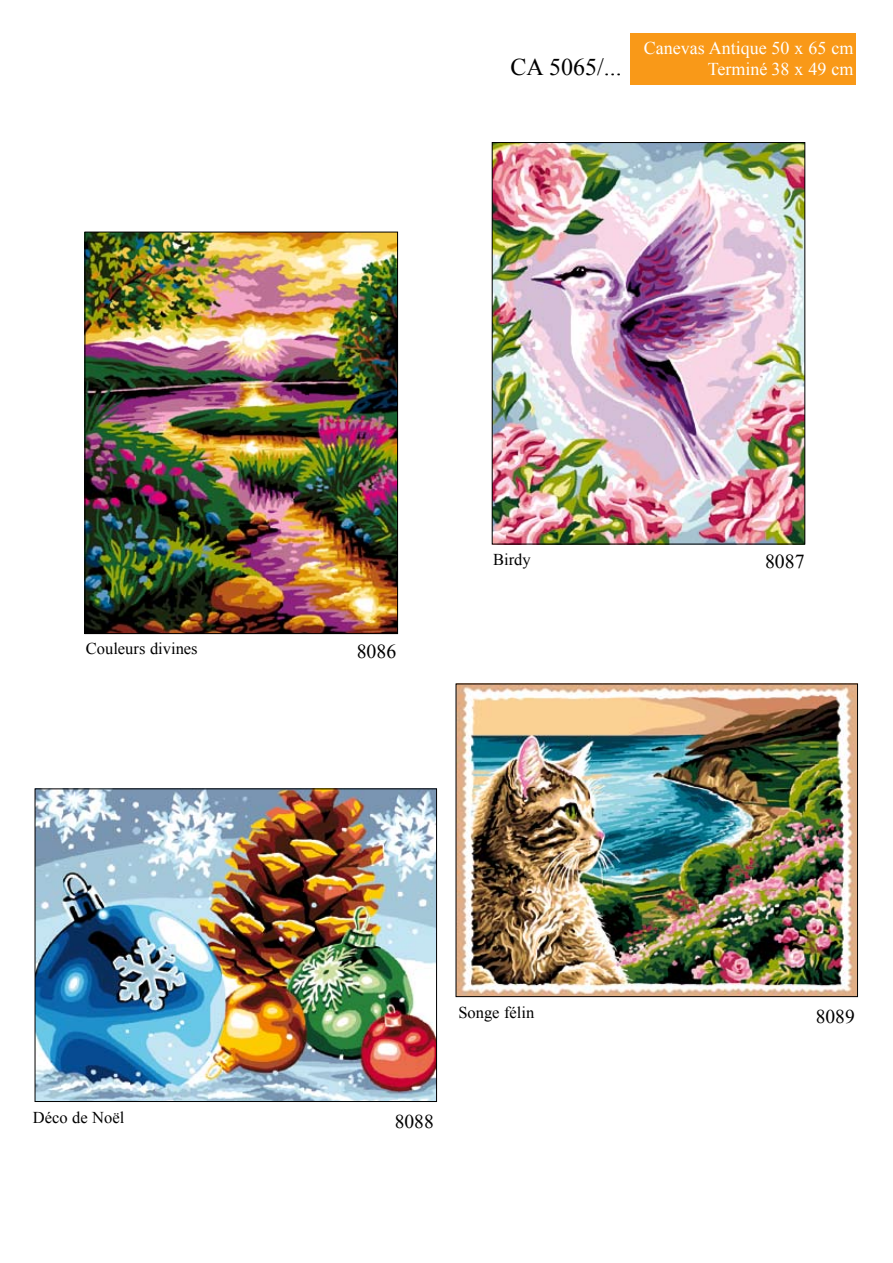
<style>
.page{position:relative;width:893px;height:1263px;background:#fff}
.page>*{position:absolute;margin:0;border:0;box-sizing:border-box;transform-origin:0 0}
.t1{font:24px "Times New Roman";color:#000}
.t2{font:19.8px "Times New Roman";color:#000}
.t3{font:19.5px "Times New Roman";color:#000}
.t4{font:18px/21px "Times New Roman";color:#fff;text-align:right}
.t5{font:16.5px "Times New Roman";color:#000}
</style>
<div class="page">
<div style="left:630px;top:33px;width:226px;height:51px;background:#f99918"></div>
<img style="left:37px;top:790px;width:398px;height:310px">
<div style="left:35px;top:788px;width:402px;height:314px;border:1px solid #000"></div>
<img style="left:87px;top:234px;width:309px;height:398px">
<div style="left:85px;top:232px;width:313px;height:402px;border:1px solid #000"></div>
<img style="left:494px;top:144px;width:309px;height:398px">
<div style="left:492px;top:142px;width:313px;height:402px;border:1px solid #000"></div>
<img style="left:458px;top:686px;width:398px;height:309px">
<div style="left:456px;top:684px;width:402px;height:313px;border:1px solid #000"></div>
<h1 class="t1" style="left:511px;top:51px;width:113px">CA 5065/...</h1>
<p class="t4" style="left:644px;top:38px;width:211px">Canevas Antique 50 x 65 cm<br>Terminé 38 x 49 cm</p>
<p class="t5" style="left:86px;top:637px;width:113px">Couleurs divines</p>
<p class="t2" style="left:357px;top:638px;width:41px">8086</p>
<p class="t5" style="left:493px;top:548px;width:39px">Birdy</p>
<p class="t2" style="left:765px;top:548px;width:41px">8087</p>
<p class="t5" style="left:458px;top:1002px;width:78px">Songe félin</p>
<p class="t3" style="left:816px;top:1003px;width:40px">8089</p>
<p class="t5" style="left:33px;top:1106px;width:93px">Déco de Noël</p>
<p class="t3" style="left:395px;top:1108px;width:40px">8088</p>
</div>
